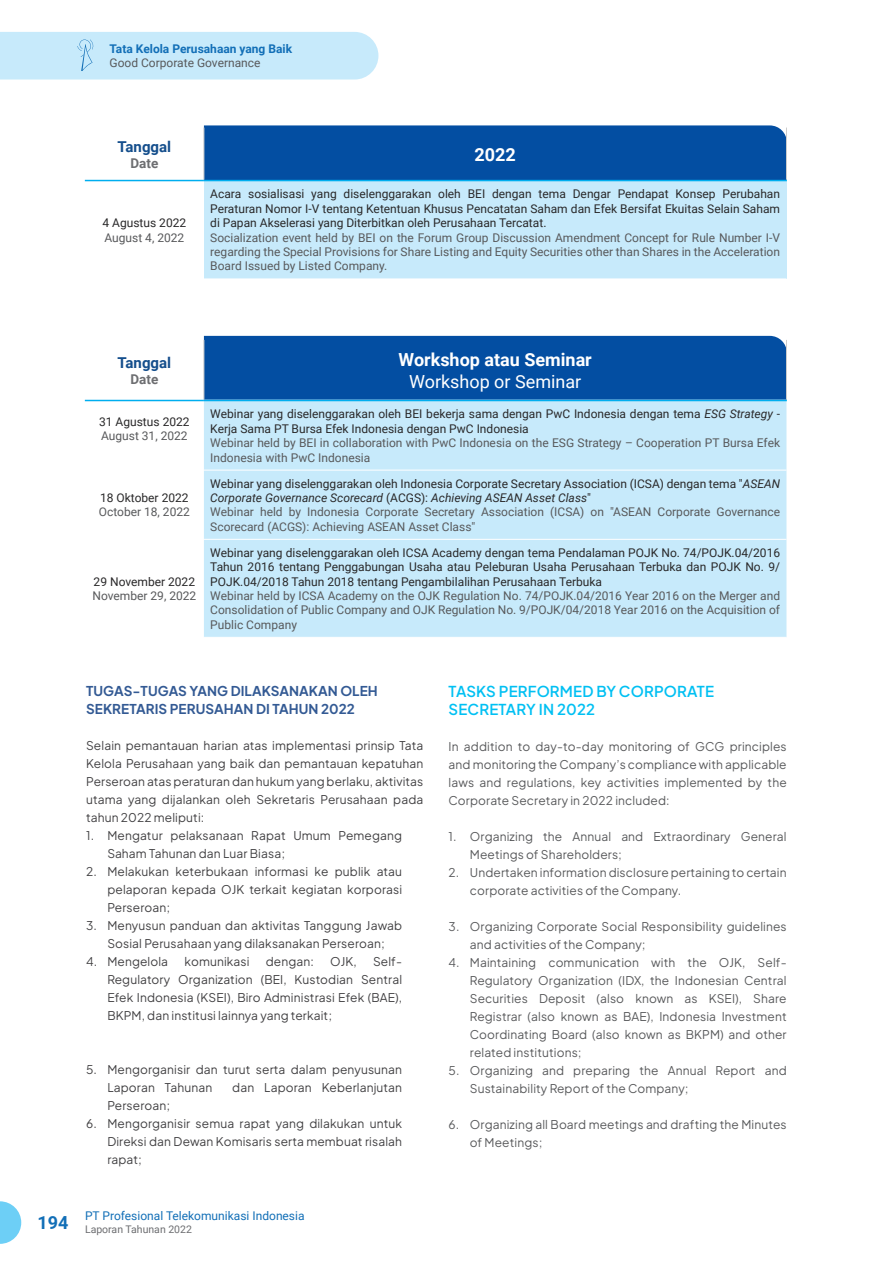
<style>
.page{position:relative;width:893px;height:1263px;background:#fff}
.page>*{position:absolute;margin:0;border:0;box-sizing:border-box;transform-origin:0 0}
.t1{font:700 18px "Roboto";color:#fff}
.t2{font:18px "Roboto";color:#fff}
.t3{font:700 18px "Roboto";color:#126fb7}
.t4{font:600 15px/18px "Plus Jakarta Sans";letter-spacing:.01em;color:#00c0f3}
.t5{font:700 15px "Roboto";color:#144e8c}
.t6{font:700 13.5px/18px "Plus Jakarta Sans";letter-spacing:.005em;color:#335a94}
.t7{font:700 13.5px "Roboto";color:#6d6e71}
.t8{font:12px/14.4px "Roboto";color:#58595b}
.t9{font:12px/18px "Plus Jakarta Sans";letter-spacing:.01em;color:#414042;text-align:justify}
.t10{font:12px/18px "Plus Jakarta Sans";letter-spacing:.01em;color:#58595b}
.t11{font:12px/14.4px "Roboto";color:#292829;text-align:justify}
.t12{font:12px "Roboto";color:#126fb7}
.t13{font:700 12px "Roboto";color:#126fb7}
.t14{font:10.5px "Roboto";color:#6d6e71}
.s1{font-style:italic}
.s2{color:#292829}
.s3{font-style:italic;color:#292829}
</style>
<div class="page">
<svg style="left:0;top:1201px;width:21px;height:43px"></svg>
<div style="left:0;top:32px;width:378px;height:48px;background:#c7eafb"></div>
<div style="left:204px;top:125px;width:583px;height:55px;background:#034ea2"></div>
<div style="left:204px;top:336px;width:582px;height:64px;background:#034ea2"></div>
<div style="left:204px;top:401px;width:582px;height:236px;background:#c7eafb"></div>
<hr style="left:204px;top:470px;width:582px;height:1px;background:#fff">
<hr style="left:204px;top:539px;width:582px;height:1px;background:#fff">
<hr style="left:204px;top:340px;width:1px;height:60px;background:#ccc">
<hr style="left:786px;top:340px;width:1px;height:60px;background:#ccc">
<hr style="left:85px;top:400px;width:119px;height:1px;background:#00aeef">
<hr style="left:204px;top:400px;width:583px;height:1px;background:#00aeef">
<div style="left:204px;top:181px;width:582px;height:98px;background:#c7eafb"></div>
<hr style="left:204px;top:128px;width:1px;height:52px;background:#ccc">
<hr style="left:786px;top:128px;width:1px;height:52px;background:#ccc">
<hr style="left:85px;top:180px;width:119px;height:1px;background:#00aeef">
<hr style="left:204px;top:180px;width:583px;height:1px;background:#00aeef">
<p class="t13" style="left:110px;top:40px;width:184px">Tata Kelola Perusahaan yang Baik</p>
<p class="t8" style="left:110px;top:55px;width:152px">Good Corporate Governance</p>
<p class="t5" style="left:118px;top:136px;width:55px">Tanggal</p>
<p class="t7" style="left:130px;top:154px;width:29px">Date</p>
<h1 class="t1" style="left:475px;top:142px;width:43px">2022</h1>
<p class="t11" style="left:103px;top:215px;width:85px">4 Agustus 2022</p>
<p class="t8" style="left:104px;top:230px;width:81px">August 4, 2022</p>
<p class="t11" style="left:210px;top:186px;width:571px">Acara sosialisasi yang diselenggarakan oleh BEI dengan tema Dengar Pendapat Konsep Perubahan Peraturan Nomor I-V tentang Ketentuan Khusus Pencatatan Saham dan Efek Bersifat Ekuitas Selain Saham di Papan Akselerasi yang Diterbitkan oleh Perusahaan Tercatat.</p>
<p class="t8" style="left:210px;top:230px;width:571px;text-align:justify">Socialization event held by BEI on the Forum Group Discussion Amendment Concept for Rule Number I-V regarding the Special Provisions for Share Listing and Equity Securities other than Shares in the Acceleration Board Issued by Listed Company.</p>
<p class="t5" style="left:118px;top:352px;width:55px">Tanggal</p>
<p class="t7" style="left:130px;top:370px;width:29px">Date</p>
<p class="t11" style="left:99px;top:414px;width:92px">31 Agustus 2022</p>
<p class="t8" style="left:101px;top:428px;width:88px">August 31, 2022</p>
<p class="t11" style="left:100px;top:490px;width:90px">18 Oktober 2022</p>
<p class="t8" style="left:99px;top:504px;width:93px">October 18, 2022</p>
<p class="t11" style="left:94px;top:574px;width:103px">29 November 2022</p>
<p class="t8" style="left:92px;top:588px;width:105px">November 29, 2022</p>
<h1 class="t1" style="left:399px;top:347px;width:195px">Workshop atau Seminar</h1>
<h1 class="t2" style="left:409px;top:369px;width:174px">Workshop or Seminar</h1>
<p class="t11" style="left:210px;top:406px;width:571px">Webinar yang diselenggarakan oleh BEI bekerja sama dengan PwC Indonesia dengan tema <span class="s1">ESG Strategy</span> -<br>Kerja Sama PT Bursa Efek Indonesia dengan PwC Indonesia</p>
<p class="t8" style="left:210px;top:435px;width:571px">Webinar held by BEI in collaboration with PwC Indonesia on the ESG Strategy – Cooperation PT Bursa Efek<br>Indonesia with PwC Indonesia</p>
<p class="t8" style="left:210px;top:476px;width:571px"><span class="s2">Webinar yang diselenggarakan oleh Indonesia Corporate Secretary Association (ICSA) dengan tema "</span><span class="s3">ASEAN Corporate Governance Scorecard</span> <span class="s2">(ACGS):</span> <span class="s3">Achieving ASEAN Asset Class</span><span class="s2">"<br></span>Webinar held by Indonesia Corporate Secretary Association (ICSA) on "ASEAN Corporate Governance Scorecard (ACGS): Achieving ASEAN Asset Class"</p>
<p class="t11" style="left:210px;top:545px;width:571px">Webinar yang diselenggarakan oleh ICSA Academy dengan tema Pendalaman POJK No. 74/POJK.04/2016<br>Tahun 2016 tentang Penggabungan Usaha atau Peleburan Usaha Perusahaan Terbuka dan POJK No. 9/ POJK.04/2018 Tahun 2018 tentang Pengambilalihan Perusahaan Terbuka</p>
<p class="t8" style="left:210px;top:588px;width:571px;text-align:justify">Webinar held by ICSA Academy on the OJK Regulation No. 74/POJK.04/2016 Year 2016 on the Merger and Consolidation of Public Company and OJK Regulation No. 9/POJK/04/2018 Year 2016 on the Acquisition of Public Company</p>
<p class="t6" style="left:86px;top:680px;width:293px">TUGAS-TUGAS YANG DILAKSANAKAN OLEH<br>SEKRETARIS PERUSAHAN DI TAHUN 2022</p>
<p class="t9" style="left:86px;top:735px;width:339px">Selain pemantauan harian atas implementasi prinsip Tata Kelola Perusahaan yang baik dan pemantauan kepatuhan Perseroan atas peraturan dan hukum yang berlaku, aktivitas utama yang dijalankan oleh Sekretaris Perusahaan pada tahun 2022 meliputi:</p>
<p class="t9" style="left:107px;top:825px;width:296px;text-indent:-21px">1. Mengatur pelaksanaan Rapat Umum Pemegang<br>Saham Tahunan dan Luar Biasa;</p>
<p class="t9" style="left:107px;top:861px;width:296px;text-indent:-21px">2. Melakukan keterbukaan informasi ke publik atau pelaporan kepada OJK terkait kegiatan korporasi Perseroan;</p>
<p class="t9" style="left:86px;top:915px;width:317px;text-align:center">3. Menyusun panduan dan aktivitas Tanggung Jawab<br>Sosial Perusahaan yang dilaksanakan Perseroan;</p>
<p class="t9" style="left:86px;top:951px;width:84px">4. Mengelola</p>
<p class="t9" style="left:184px;top:951px;width:67px">komunikasi</p>
<p class="t9" style="left:266px;top:951px;width:50px">dengan:</p>
<p class="t9" style="left:330px;top:951px;width:28px">OJK,</p>
<p class="t9" style="left:107px;top:951px;width:296px;text-indent:266px">Self-Regulatory Organization (BEI, Kustodian Sentral Efek Indonesia (KSEI), Biro Administrasi Efek (BAE), BKPM, dan institusi lainnya yang terkait;</p>
<p class="t9" style="left:107px;top:1059px;width:296px;text-indent:-21px">5. Mengorganisir dan turut serta dalam penyusunan<br>Laporan Tahunan</p>
<p class="t9" style="left:232px;top:1077px;width:171px">dan Laporan Keberlanjutan</p>
<p class="t9" style="left:107px;top:1095px;width:64px">Perseroan;</p>
<p class="t9" style="left:107px;top:1113px;width:296px;text-indent:-21px">6. Mengorganisir semua rapat yang dilakukan untuk Direksi dan Dewan Komisaris serta membuat risalah rapat;</p>
<h1 class="t3" style="left:38px;top:1210px;width:32px">194</h1>
<p class="t12" style="left:85px;top:1207px;width:221px">PT Profesional Telekomunikasi Indonesia</p>
<p class="t14" style="left:85px;top:1221px;width:108px">Laporan Tahunan 2022</p>
<p class="t4" style="left:449px;top:681px;width:267px">TASKS PERFORMED BY CORPORATE<br>SECRETARY IN 2022</p>
<p class="t10" style="left:449px;top:737px;width:340px;text-align:justify">In addition to day-to-day monitoring of GCG principles and monitoring the Company’s compliance with applicable laws and regulations, key activities implemented by the Corporate Secretary in 2022 included:</p>
<p class="t10" style="left:470px;top:827px;width:318px;text-indent:-21px">1. Organizing the Annual and Extraordinary General<br>Meetings of Shareholders;</p>
<p class="t10" style="left:470px;top:863px;width:318px;text-indent:-21px">2. Undertaken information disclosure pertaining to certain corporate activities of the Company.</p>
<p class="t10" style="left:470px;top:917px;width:318px;text-indent:-21px">3. Organizing Corporate Social Responsibility guidelines and activities of the Company;</p>
<p class="t10" style="left:470px;top:953px;width:318px;text-align:justify;text-indent:-21px">4. Maintaining communication with the OJK, Self-Regulatory Organization (IDX, the Indonesian Central Securities Deposit (also known as KSEI), Share Registrar (also known as BAE), Indonesia Investment Coordinating Board (also known as BKPM) and other related institutions;</p>
<p class="t10" style="left:470px;top:1061px;width:318px;text-indent:-21px">5. Organizing and preparing the Annual Report and<br>Sustainability Report of the Company;</p>
<p class="t10" style="left:470px;top:1115px;width:318px;text-indent:-21px">6. Organizing all Board meetings and drafting the Minutes of Meetings;</p>
</div>
